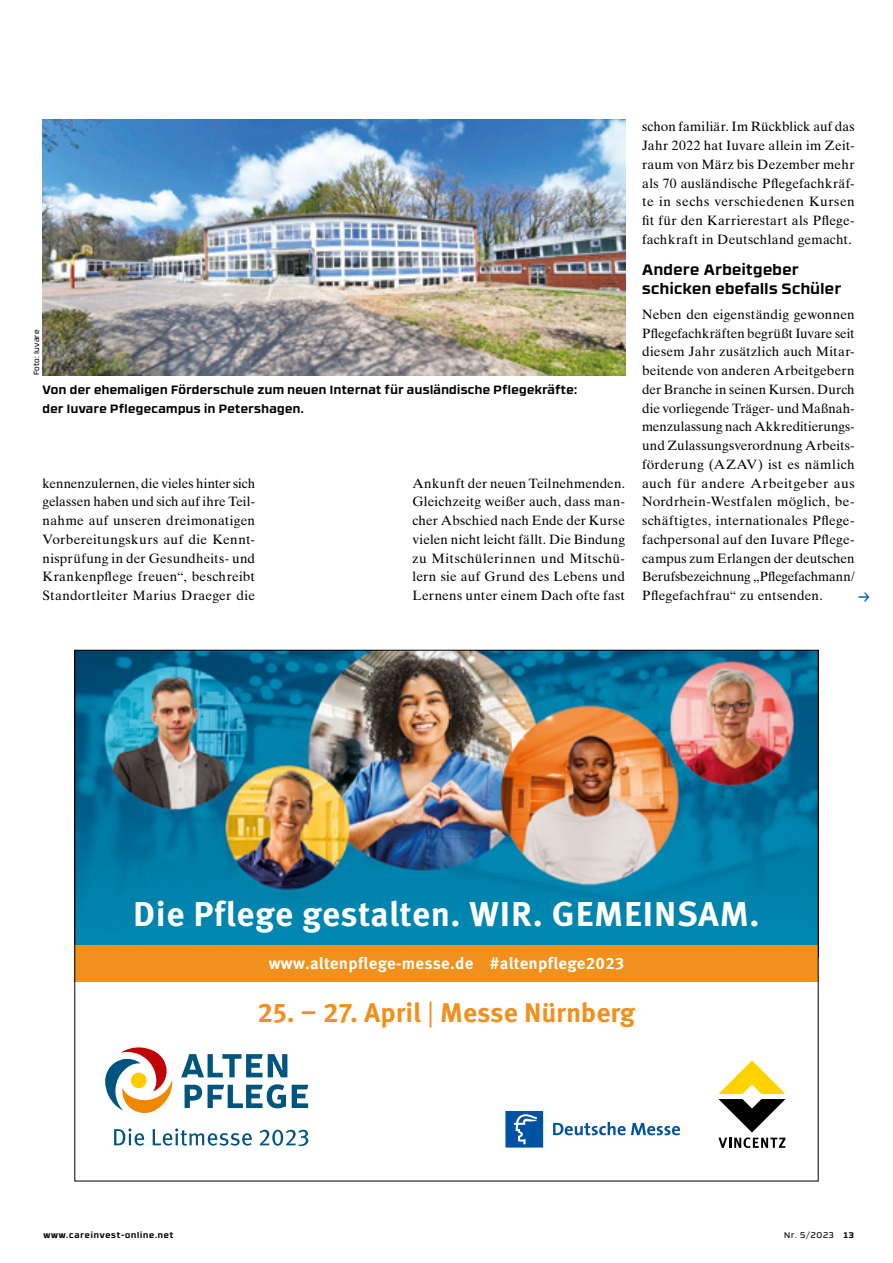
<style>
.page{position:relative;width:893px;height:1263px;background:#fff}
.page>*{position:absolute;margin:0;border:0;box-sizing:border-box;transform-origin:0 0}
.t1{font:700 34.5px "Meta Pro";letter-spacing:.015em;color:#fff}
.t2{font:700 27px "Meta Pro";color:#f1901c}
.t3{font:300 24px "RB No 3.1";color:#0060a7}
.t4{font:700 16.5px "Meta Pro";letter-spacing:.015em;color:#fff}
.zue{font:700 15px/18.8px "RB No 3.1";letter-spacing:.035em;color:#000}
.gt_mit_einzug{font:13.5px/18.8px "Times Ten Pro";letter-spacing:.015em;color:#000;text-align:justify}
.gt_ohne_einzug{font:13.5px/18.8px "Times Ten Pro";letter-spacing:.005em;color:#000;text-align:justify}
.bu{font:700 12px/18.8px "RB No 3.1";letter-spacing:.035em;color:#000}
.t5{font:700 8.25px "RB No 3.1";letter-spacing:.1em;color:#000}
.t6{font:8.25px "RB No 3.1";letter-spacing:.1em;color:#000}
.bu-2{font:7.5px "RB No 3.1";letter-spacing:.035em;color:#000}
.s1{font-family:"Meta Pro Norm";font-weight:400}
.s2{font-weight:700}
</style>
<div class="page">
<img style="left:76px;top:652px;width:741px;height:294px">
<div style="left:75px;top:946px;width:743px;height:36px;background:#f1901c"></div>
<svg style="left:553px;top:1122px;width:127px;height:13px"></svg>
<svg style="left:505px;top:1111px;width:38px;height:36px"></svg>
<svg style="left:718px;top:1060px;width:68px;height:88px"></svg>
<svg style="left:105px;top:1047px;width:67px;height:66px"></svg>
<svg style="left:181px;top:1054px;width:106px;height:23px"></svg>
<svg style="left:185px;top:1085px;width:17px;height:23px"></svg>
<svg style="left:208px;top:1084px;width:78px;height:24px"></svg>
<svg style="left:292px;top:1085px;width:16px;height:23px"></svg>
<svg style="left:114px;top:1128px;width:194px;height:18px"></svg>
<img style="left:43px;top:119px;width:582px;height:256px">
<p class="bu-2" style="left:31px;top:375px;width:47px;rotate:-90deg">Foto: Iuvare</p>
<p class="bu" style="left:43px;top:379px;width:536px">Von der ehemaligen Förderschule zum neuen Internat für ausländische Pflegekräfte: der Iuvare Pflegecampus in Petershagen.</p>
<p class="gt_mit_einzug" style="left:43px;top:473px;width:214px">kennenzulernen, die vieles hinter sich gelassen haben und sich auf ihre Teil&shy;nahme auf unseren dreimonatigen Vorbereitungskurs auf die Kennt&shy;nisprüfung in der Gesundheits- und Krankenpflege freuen“, beschreibt Standortleiter Marius Draeger die</p>
<p class="gt_mit_einzug" style="left:412px;top:473px;width:214px">Ankunft der neuen Teilnehmenden.<br>Gleichzeitg weißer auch, dass man&shy;cher Abschied nach Ende der Kurse vielen nicht leicht fällt. Die Bindung zu Mitschülerinnen und Mitschü&shy;lern sie auf Grund des Lebens und Lernens unter einem Dach ofte fast</p>
<p class="gt_mit_einzug" style="left:642px;top:117px;width:214px">schon familiär. Im Rückblick auf das Jahr 2022 hat Iuvare allein im Zeit&shy;raum von März bis Dezember mehr als 70 ausländische Pflegefachkräf&shy;te in sechs verschiedenen Kursen fit für den Karrierestart als Pflege&shy;fachkraft in Deutschland gemacht.</p>
<p class="zue" style="left:642px;top:259px;width:201px">Andere Arbeitgeber schicken ebefalls Schüler</p>
<p class="gt_ohne_einzug" style="left:642px;top:305px;width:214px">Neben den eigenständig gewonnen Pflegefachkräften begrüßt Iuvare seit diesem Jahr zusätzlich auch Mitar&shy;beitende von anderen Arbeitgebern der Branche in seinen Kursen. Durch die vorliegende Träger- und Maßnah&shy;menzulassung nach Akkreditierungs&shy;und Zulassungsverordnung Arbeits&shy;förderung (AZAV) ist es nämlich auch für andere Arbeitgeber aus Nordrhein-Westfalen möglich, be&shy;schäftigtes, internationales Pflege&shy;fachpersonal auf den Iuvare Pflege&shy;campus zum Erlangen der deutschen Berufsbezeichnung „Pflegefachmann/ Pflegefachfrau“ zu entsenden.</p>
<p class="t3" style="left:858px;top:577px;width:15px">→</p>
<p class="t1" style="left:133px;top:887px;width:628px">Die Pflege gestalten. WIR. GEMEINSAM.</p>
<p class="t4" style="left:269px;top:951px;width:357px">www.altenpflege-messe.de #altenpflege2023</p>
<p class="t2" style="left:258px;top:991px;width:379px">25. – 27. April <span class="s1">|</span> Messe Nürnberg</p>
<p class="t5" style="left:44px;top:1228px;width:131px">www.careinvest-online.net</p>
<p class="t6" style="left:784px;top:1229px;width:71px">Nr. 5/2023 <span class="s2">13</span></p>
</div>
